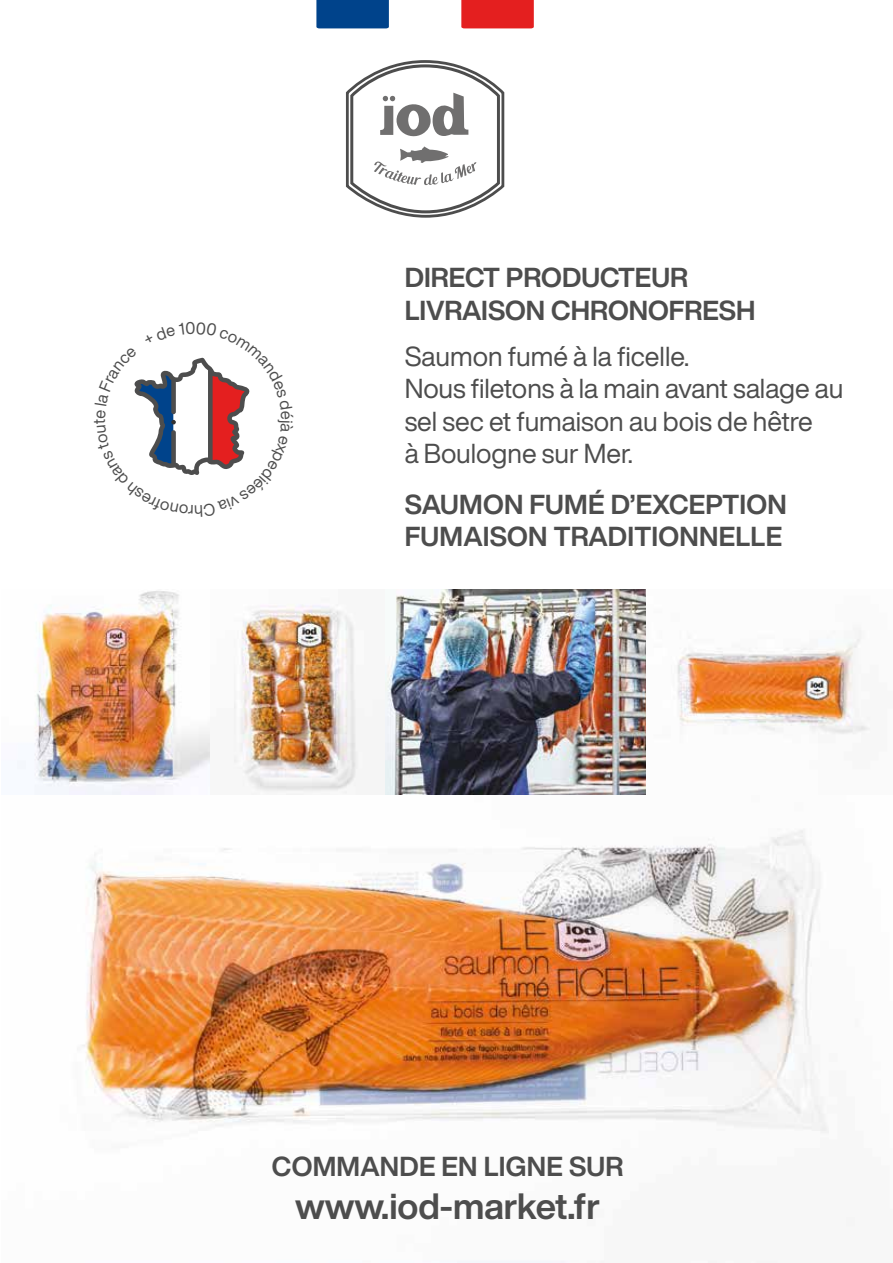
<style>
.page{position:relative;width:893px;height:1263px;background:#fff}
.page>*{position:absolute;margin:0;border:0;box-sizing:border-box;transform-origin:0 0}
.t1{font:700 36px "Helvetica Now Display";color:#4d4d4d}
.t2{font:27px/32.4px "Helvetica Now Display";color:#4d4d4d}
.t3{font:700 27px/32.4px "Helvetica Now Display";letter-spacing:.005em;color:#4d4d4d}
</style>
<div class="page">
<img style="left:82px;top:830px;width:747px;height:433px">
<img style="left:385px;top:589px;width:261px;height:206px">
<svg style="left:346px;top:60px;width:159px;height:158px"></svg>
<div style="left:316px;top:1px;width:73px;height:27px;background:#00438b"></div>
<div style="left:461px;top:1px;width:73px;height:27px;background:#e41f1f"></div>
<img style="left:677px;top:630px;width:193px;height:104px">
<img style="left:17px;top:591px;width:341px;height:204px">
<svg style="left:134px;top:357px;width:116px;height:118px"></svg>
<p class="t3" style="left:405px;top:262px;width:352px">DIRECT PRODUCTEUR<br>LIVRAISON CHRONOFRESH</p>
<p class="t2" style="left:405px;top:340px;width:440px">Saumon fumé à la ficelle.<br>Nous filetons à la main avant salage au sel sec et fumaison au bois de hêtre<br>à Boulogne sur Mer.</p>
<p class="t3" style="left:405px;top:488px;width:384px">SAUMON FUMÉ D’EXCEPTION<br>FUMAISON TRADITIONNELLE</p>
<p class="t3" style="left:272px;top:1150px;width:353px">COMMANDE EN LIGNE SUR</p>
<h1 class="t1" style="left:295px;top:1181px;width:306px">www.iod-market.fr</h1>
</div>
